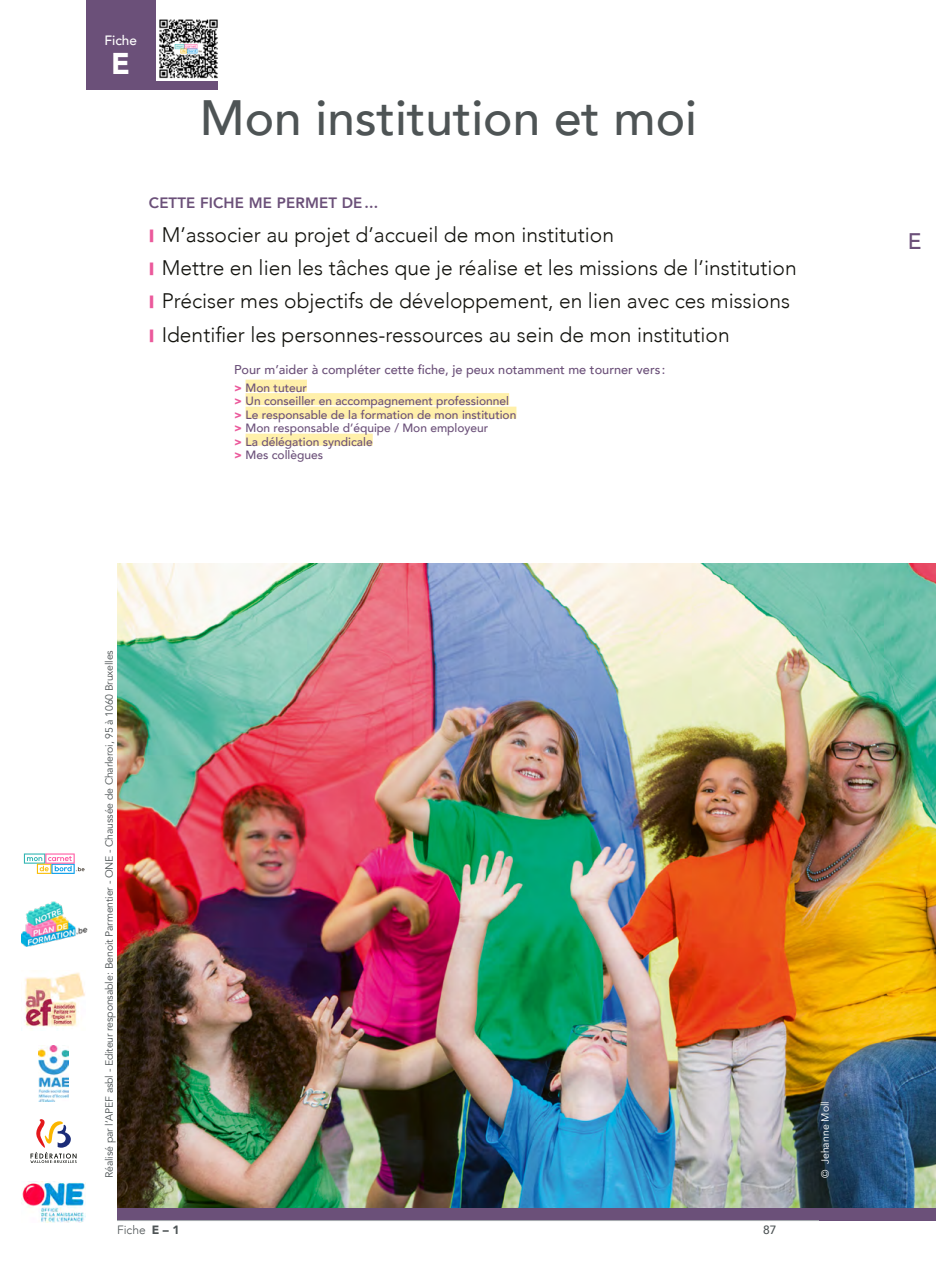
<style>
.page{position:relative;width:936px;height:1263px;background:#fff}
.page>*{position:absolute;margin:0;border:0;box-sizing:border-box;transform-origin:0 0}
.Titre_Fiche{font:500 49.5px "Avenir";color:#4e5455}
.Pour_bloc_fiche_A{font:900 30px "Avenir";color:#fff}
.body{font:500 22.5px "Avenir";color:#6b5079}
.t1{font:300 21px "Avenir";color:#12120d}
.Chapeau_fiche{font:800 15px "Avenir";letter-spacing:.01em;color:#6b5079}
.Pour_bloc_fiche{font:500 13.5px "Avenir";color:#fff}
.Petit_encadré1{font:500 12.75px "Avenir";color:#6b5079}
.t2{font:500 12px "Avenir";color:#6b5079}
.body-2{font:300 12px "Avenir";color:#4e5455}
.t3{font:500 12px "Avenir";color:#4e5455}
.note_de_bas_de_page{font:10.5px "Avenir";letter-spacing:-.015em;color:#4e5455}
.t4{font:10.5px "Avenir";color:#fff}
.s1{font-weight:900;font-size:12.6px;color:#eb599b}
.s2{font-weight:900;color:#eb599b}
.s3{font-weight:900}
</style>
<div class="page">
<img style="left:117px;top:563px;width:818px;height:645px">
<div style="left:117px;top:1208px;width:818px;height:12px;background:#6b5079"></div>
<img style="left:21px;top:972px;width:64px;height:58px">
<svg style="left:24px;top:853px;width:61px;height:21px"></svg>
<img style="left:39px;top:1045px;width:30px;height:56px">
<img style="left:21px;top:1181px;width:65px;height:41px">
<svg style="left:30px;top:1119px;width:47px;height:44px"></svg>
<img style="left:21px;top:901px;width:66px;height:46px">
<div style="left:86px;top:0;width:69px;height:89px;background:#6b5079"></div>
<div style="left:245px;top:380px;width:62px;height:12px;background:#fff0aa"></div>
<div style="left:245px;top:393px;width:264px;height:12px;background:#fff0aa"></div>
<div style="left:245px;top:407px;width:271px;height:12px;background:#fff0aa"></div>
<div style="left:245px;top:434px;width:128px;height:12px;background:#fff0aa"></div>
<img style="left:159px;top:19px;width:59px;height:60px">
<div style="left:152px;top:81px;width:66px;height:8px;background:#6b5079"></div>
<hr style="left:117px;top:1220px;width:702px;height:1px;background:#aab0b3">
<p class="Pour_bloc_fiche" style="left:104px;top:29px;width:34px">Fiche</p>
<p class="Pour_bloc_fiche_A" style="left:111px;top:38px;width:20px">E</p>
<p class="Titre_Fiche" style="left:200px;top:74px;width:498px">Mon institution et moi</p>
<p class="Chapeau_fiche" style="left:149px;top:191px;width:231px">CETTE FICHE ME PERMET DE...</p>
<p class="t1" style="left:149px;top:222px;width:466px"><span class="s1">|</span> M’associer au projet d’accueil de mon institution</p>
<p class="t1" style="left:149px;top:255px;width:649px"><span class="s1">|</span> Mettre en lien les tâches que je réalise et les missions de l’institution</p>
<p class="t1" style="left:149px;top:289px;width:642px"><span class="s1">|</span> Préciser mes objectifs de développement, en lien avec ces missions</p>
<p class="t1" style="left:149px;top:322px;width:582px"><span class="s1">|</span> Identifier les personnes-ressources au sein de mon institution</p>
<p class="Petit_encadré1" style="left:234px;top:358px;width:433px">Pour m’aider à compléter cette fiche, je peux notamment me tourner vers :</p>
<p class="t2" style="left:234px;top:377px;width:74px"><span class="s2">&gt;</span> Mon tuteur</p>
<p class="t2" style="left:234px;top:391px;width:276px"><span class="s2">&gt;</span> Un conseiller en accompagnement professionnel</p>
<p class="t2" style="left:234px;top:404px;width:284px"><span class="s2">&gt;</span> Le responsable de la formation de mon institution</p>
<p class="t2" style="left:234px;top:418px;width:256px"><span class="s2">&gt;</span> Mon responsable d’équipe / Mon employeur</p>
<p class="t2" style="left:234px;top:431px;width:140px"><span class="s2">&gt;</span> La délégation syndicale</p>
<p class="t2" style="left:234px;top:445px;width:91px"><span class="s2">&gt;</span> Mes collègues</p>
<p class="note_de_bas_de_page" style="left:103px;top:1178px;width:529px;rotate:-90deg">Réalisé par l’APEF asbl - Editeur responsable: Benoit Parmentier - ONE - Chaussée de Charleroi, 95 à 1060 Bruxelles</p>
<p class="body-2" style="left:117px;top:1223px;width:64px">Fiche <span class="s3">E – 1</span></p>
<p class="t3" style="left:763px;top:1219px;width:15px">87</p>
<p class="t4" style="left:818px;top:1178px;width:78px;rotate:-90deg">© Jehanne Moll</p>
<p class="body" style="left:907px;top:221px;width:15px">E</p>
</div>
